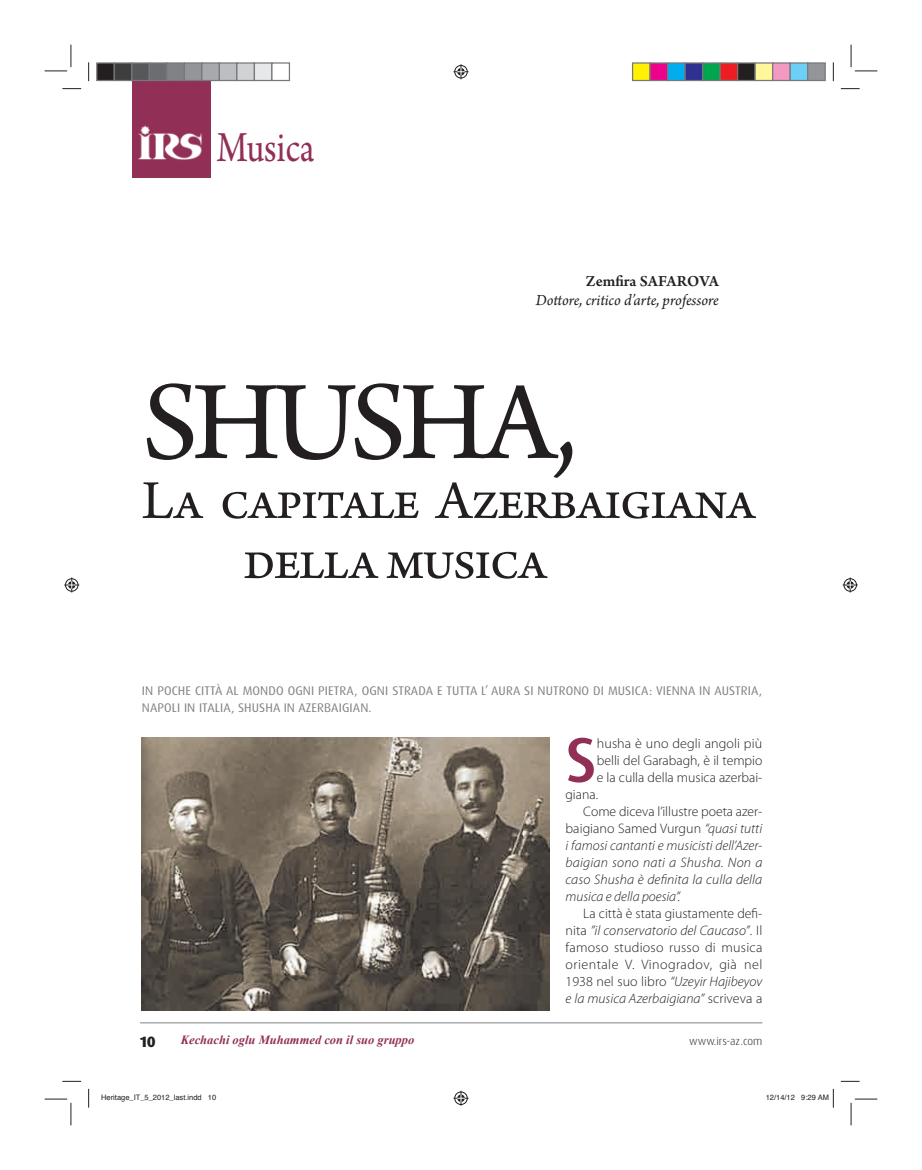
<style>
.page{position:relative;width:922px;height:1170px;background:#fff}
.page>*{position:absolute;margin:0;border:0;box-sizing:border-box;transform-origin:0 0}
.t1{font:117.5px "Arno Pro";letter-spacing:-.055em;color:#231f20}
.t2{font:500 63.12px "Dax Pro";color:#922f57}
.t3{font:57.5px/60px "Arno Pro";letter-spacing:-.03em;color:#231f20}
.t4{font:45.12px "Arno Pro";color:#922f57;scale:.8 1}
.t5{font:italic 16.25px "Arno Pro";color:#231f20}
.t6{font:600 16.25px "Arno Pro";color:#231f20}
.t7{font:800 15px "Dax Pro";color:#231f20}
.t8{font:300 13.75px/17px "Myriad Pro";letter-spacing:.005em;color:#231f20;text-align:justify}
.t9{font:italic 300 13.75px "Myriad Pro";letter-spacing:.01em;color:#231f20}
.t10{font:12.5px/16.9px "Dax Pro";letter-spacing:.01em;color:#808285}
.t11{font:italic 700 12.5px "Times New Roman";color:#922f57}
.t12{font:300 11.25px "Dax Pro";color:#231f20}
.t13{font:7.5px "Helvetica";color:#231f20}
.s1{font-style:italic}
</style>
<div class="page">
<hr style="left:140px;top:1022px;width:622px;height:1px;background:#808285">
<div style="left:132px;top:71px;width:78px;height:106px;background:#922f57"></div>
<img style="left:138px;top:125px;width:64px;height:35px">
<img style="left:142px;top:737px;width:407px;height:273px">
<svg style="left:62px;top:88px;width:19px;height:1px"></svg>
<svg style="left:840px;top:88px;width:19px;height:1px"></svg>
<svg style="left:62px;top:1080px;width:19px;height:1px"></svg>
<svg style="left:841px;top:1080px;width:18px;height:1px"></svg>
<svg style="left:88px;top:62px;width:1px;height:19px"></svg>
<svg style="left:88px;top:1088px;width:1px;height:19px"></svg>
<svg style="left:832px;top:62px;width:1px;height:19px"></svg>
<svg style="left:45px;top:45px;width:27px;height:27px"></svg>
<svg style="left:45px;top:1098px;width:27px;height:27px"></svg>
<svg style="left:850px;top:45px;width:27px;height:27px"></svg>
<svg style="left:850px;top:1098px;width:27px;height:27px"></svg>
<svg style="left:453px;top:64px;width:15px;height:15px"></svg>
<svg style="left:453px;top:1090px;width:15px;height:15px"></svg>
<svg style="left:64px;top:577px;width:15px;height:15px"></svg>
<svg style="left:842px;top:577px;width:15px;height:15px"></svg>
<div style="left:97px;top:63px;width:17px;height:17px;background:#231f20"></div>
<div style="left:96px;top:62px;width:19px;height:19px;border:1px solid #76787b"></div>
<div style="left:114px;top:63px;width:18px;height:17px;background:#3e3e3f"></div>
<div style="left:114px;top:62px;width:18px;height:19px;border:1px solid #76787b"></div>
<div style="left:132px;top:63px;width:17px;height:17px;background:#57585a"></div>
<div style="left:131px;top:62px;width:19px;height:19px;border:1px solid #76787b"></div>
<div style="left:149px;top:63px;width:18px;height:17px;background:#6c6d70"></div>
<div style="left:149px;top:62px;width:18px;height:19px;border:1px solid #76787b"></div>
<div style="left:167px;top:63px;width:17px;height:17px;background:#808285"></div>
<div style="left:166px;top:62px;width:19px;height:19px;border:1px solid #76787b"></div>
<div style="left:184px;top:63px;width:18px;height:17px;background:#939598"></div>
<div style="left:184px;top:62px;width:18px;height:19px;border:1px solid #76787b"></div>
<div style="left:202px;top:63px;width:17px;height:17px;background:#a8a9ad"></div>
<div style="left:201px;top:62px;width:19px;height:19px;border:1px solid #76787b"></div>
<div style="left:219px;top:63px;width:18px;height:17px;background:#bdbec1"></div>
<div style="left:219px;top:62px;width:18px;height:19px;border:1px solid #76787b"></div>
<div style="left:237px;top:63px;width:17px;height:17px;background:#d1d2d4"></div>
<div style="left:236px;top:62px;width:19px;height:19px;border:1px solid #76787b"></div>
<div style="left:254px;top:63px;width:18px;height:17px;background:#e7e8e9"></div>
<div style="left:254px;top:62px;width:18px;height:19px;border:1px solid #76787b"></div>
<div style="left:271px;top:62px;width:19px;height:19px;border:1px solid #76787b"></div>
<div style="left:632px;top:63px;width:18px;height:17px;background:#fff101"></div>
<div style="left:631px;top:62px;width:19px;height:19px;border:1px solid #76787b"></div>
<div style="left:650px;top:63px;width:17px;height:17px;background:#ed028c"></div>
<div style="left:649px;top:62px;width:19px;height:19px;border:1px solid #76787b"></div>
<div style="left:667px;top:63px;width:18px;height:17px;background:#00aeef"></div>
<div style="left:666px;top:62px;width:19px;height:19px;border:1px solid #76787b"></div>
<div style="left:685px;top:63px;width:17px;height:17px;background:#2e3092"></div>
<div style="left:684px;top:62px;width:19px;height:19px;border:1px solid #76787b"></div>
<div style="left:702px;top:63px;width:18px;height:17px;background:#00a54f"></div>
<div style="left:701px;top:62px;width:19px;height:19px;border:1px solid #76787b"></div>
<div style="left:720px;top:63px;width:17px;height:17px;background:#ee1d23"></div>
<div style="left:719px;top:62px;width:19px;height:19px;border:1px solid #76787b"></div>
<div style="left:737px;top:63px;width:18px;height:17px;background:#231f20"></div>
<div style="left:736px;top:62px;width:19px;height:19px;border:1px solid #76787b"></div>
<div style="left:755px;top:63px;width:17px;height:17px;background:#fff79a"></div>
<div style="left:754px;top:62px;width:19px;height:19px;border:1px solid #76787b"></div>
<div style="left:772px;top:63px;width:18px;height:17px;background:#f499c2"></div>
<div style="left:771px;top:62px;width:19px;height:19px;border:1px solid #76787b"></div>
<div style="left:790px;top:63px;width:17px;height:17px;background:#6bcff6"></div>
<div style="left:789px;top:62px;width:19px;height:19px;border:1px solid #76787b"></div>
<div style="left:807px;top:63px;width:18px;height:17px;background:#939598"></div>
<div style="left:806px;top:62px;width:19px;height:19px;border:1px solid #76787b"></div>
<svg style="left:832px;top:1089px;width:1px;height:18px"></svg>
<h3 class="t4" style="left:217px;top:119px;width:124px">Musica</h3>
<p class="t6" style="left:586px;top:271px;width:134px">Zemfira SAFAROVA</p>
<p class="t5" style="left:535px;top:290px;width:184px">Dottore, critico d’arte, professore</p>
<h1 class="t1" style="left:142px;top:348px;width:437px">SHUSHA,</h1>
<h3 class="t3" style="left:243px;top:468px;width:514px;text-indent:-101px">La capitale Azerbaigiana della musica</h3>
<p class="t10" style="left:142px;top:683px;width:621px">IN POCHE CITTÀ AL MONDO OGNI PIETRA, OGNI STRADA E TUTTA L’ AURA SI NUTRONO DI MUSICA: VIENNA IN AUSTRIA,<br>NAPOLI IN ITALIA, SHUSHA IN AZERBAIGIAN.</p>
<h2 class="t2" style="left:565px;top:732px;width:33px">S</h2>
<p class="t8" style="left:596px;top:735px;width:167px">husha è uno degli angoli più</p>
<p class="t8" style="left:596px;top:752px;width:167px">belli del Garabagh, è il tempio</p>
<p class="t8" style="left:596px;top:769px;width:167px">e la culla della musica azerbai-</p>
<p class="t8" style="left:565px;top:786px;width:34px">giana.</p>
<p class="t8" style="left:583px;top:803px;width:180px">Come diceva l’illustre poeta azer-</p>
<p class="t8" style="left:565px;top:820px;width:198px">baigiano Samed Vurgun <span class="s1">“quasi tutti</span></p>
<p class="t9" style="left:565px;top:840px;width:198px">i famosi cantanti e musicisti dell’Azer-</p>
<p class="t9" style="left:565px;top:857px;width:198px">baigian sono nati a Shusha. Non a</p>
<p class="t9" style="left:565px;top:874px;width:198px">caso Shusha è definita la culla della</p>
<p class="t9" style="left:565px;top:891px;width:116px">musica e della poesia”.</p>
<p class="t8" style="left:565px;top:905px;width:198px;text-indent:18px">La città è stata giustamente defi&shy;nita <span class="s1">”il conservatorio del Caucaso”</span>. Il famoso studioso russo di musica orientale V. Vinogradov, già nel 1938 nel suo libro <span class="s1">“Uzeyir Hajibeyov e la musica Azerbaigiana”</span> scriveva a</p>
<p class="t11" style="left:181px;top:1032px;width:235px">Kechachi oglu Muhammed con il suo gruppo</p>
<p class="t7" style="left:140px;top:1034px;width:17px">10</p>
<p class="t12" style="left:689px;top:1035px;width:75px">www.irs-az.com</p>
<p class="t13" style="left:101px;top:1094px;width:117px">Heritage_IT_5_2012_last.indd 10</p>
<p class="t13" style="left:765px;top:1094px;width:65px">12/14/12 9:29 AM</p>
</div>
